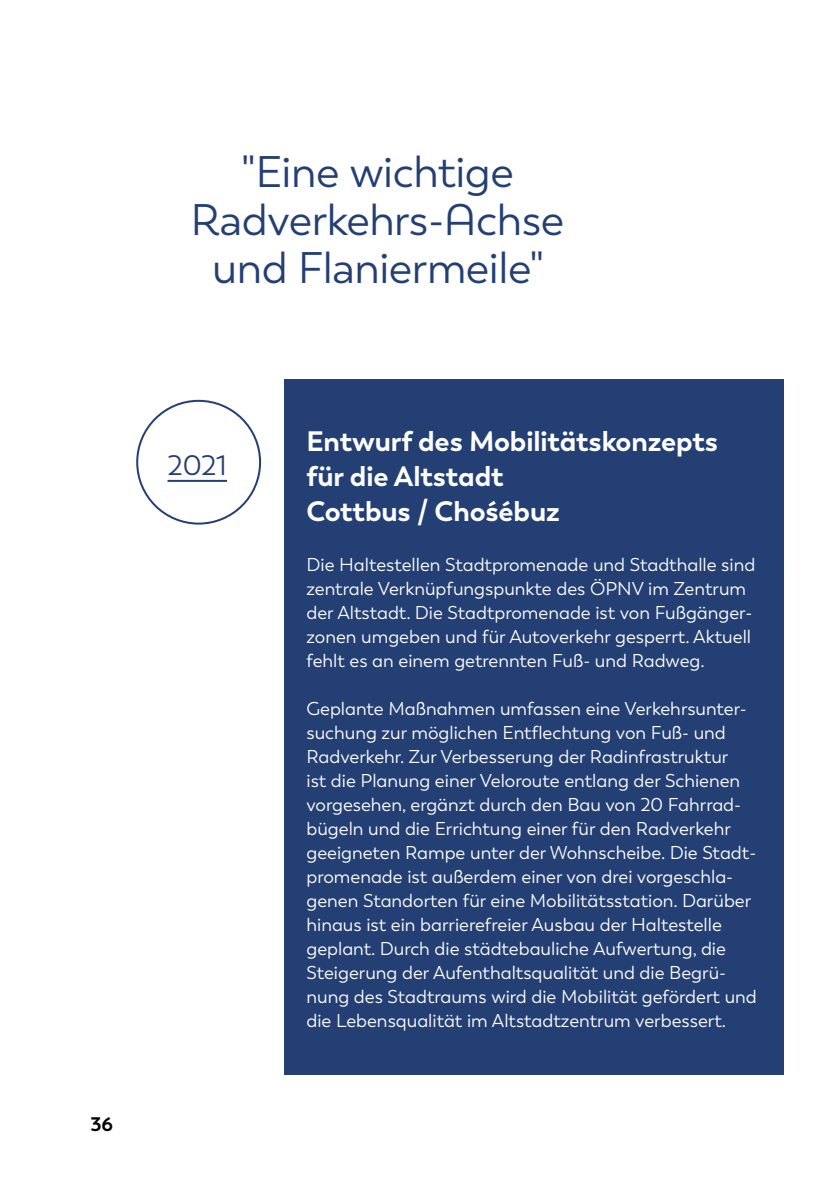
<style>
.page{position:relative;width:840px;height:1191px;background:#fff}
.page>*{position:absolute;margin:0;border:0;box-sizing:border-box;transform-origin:0 0}
.t1{font:44px/48px "Trenda";letter-spacing:-.01em;color:#233f73;text-align:center}
.t2{font:700 28px/35px "Trenda";letter-spacing:-.005em;color:#fff}
.t3{font:28px "Trenda";color:#233f73}
.t4{font:700 19.6px "Trenda";color:#000}
.t5{font:18.4px/24px "Trenda";color:#fff}
</style>
<div class="page">
<div style="left:284px;top:379px;width:498px;height:695px;background:#233f73"></div>
<hr style="left:167px;top:480px;width:60px;height:2px;background:#233f73">
<div style="left:136px;top:400px;width:125px;height:124px;border:2px solid #233f73;border-radius:50%"></div>
<h1 class="t1" style="left:190px;top:148px;width:375px">"Eine wichtige<br>Radverkehrs-Achse und Flaniermeile"</h1>
<h2 class="t3" style="left:167px;top:449px;width:61px">2021</h2>
<p class="t4" style="left:91px;top:1112px;width:24px">36</p>
<h2 class="t2" style="left:306px;top:424px;width:413px">Entwurf des Mobilitätskonzepts für die Altstadt<br>Cottbus / Chośébuz</h2>
<p class="t5" style="left:306px;top:553px;width:450px">Die Haltestellen Stadtpromenade und Stadthalle sind zentrale Verknüpfungspunkte des ÖPNV im Zentrum der Altstadt. Die Stadtpromenade ist von Fußgänger&shy;zonen umgeben und für Autoverkehr gesperrt. Aktuell fehlt es an einem getrennten Fuß- und Radweg.</p>
<p class="t5" style="left:306px;top:697px;width:451px">Geplante Maßnahmen umfassen eine Verkehrsunter&shy;suchung zur möglichen Entflechtung von Fuß- und Radverkehr. Zur Verbesserung der Radinfrastruktur<br>ist die Planung einer Veloroute entlang der Schienen vorgesehen, ergänzt durch den Bau von 20 Fahrrad&shy;bügeln und die Errichtung einer für den Radverkehr geeigneten Rampe unter der Wohnscheibe. Die Stadt&shy;promenade ist außerdem einer von drei vorgeschla&shy;genen Standorten für eine Mobilitätsstation. Darüber hinaus ist ein barrierefreier Ausbau der Haltestelle geplant. Durch die städtebauliche Aufwertung, die Steigerung der Aufenthaltsqualität und die Begrü&shy;nung des Stadtraums wird die Mobilität gefördert und die Lebensqualität im Altstadtzentrum verbessert.</p>
</div>
